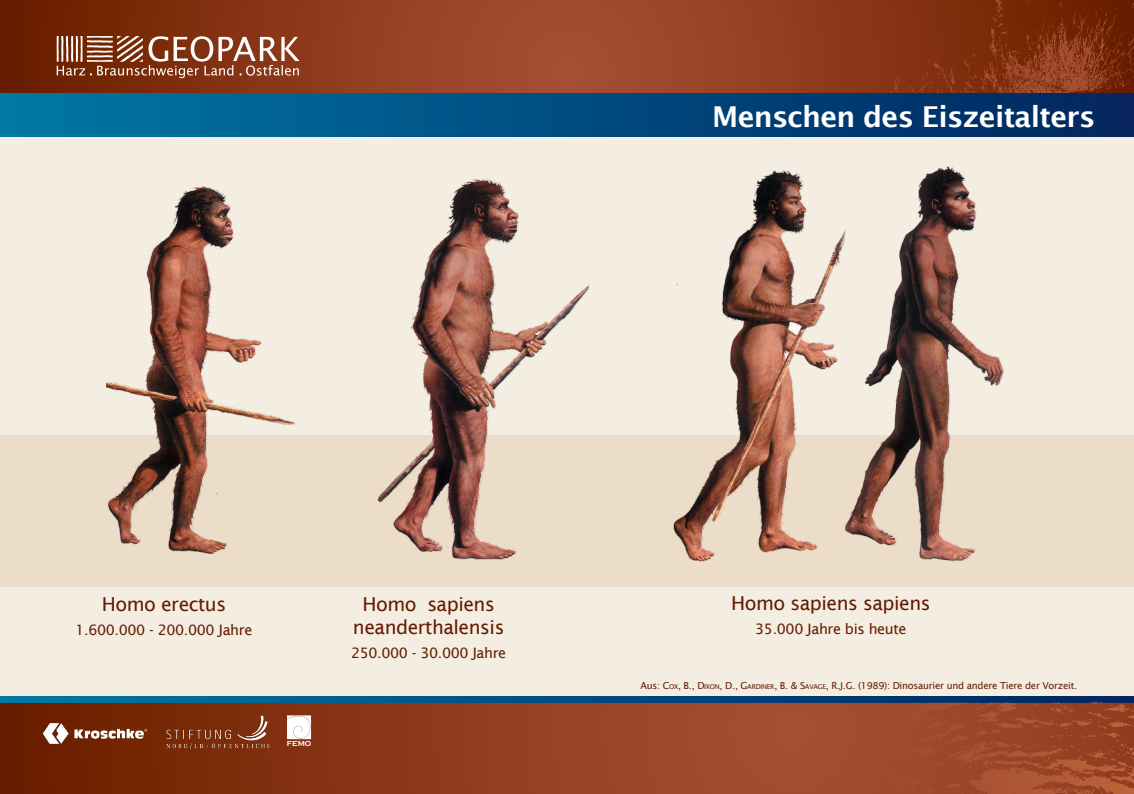
<style>
.page{position:relative;width:1134px;height:794px;background:#fff}
.page>*{position:absolute;margin:0;border:0;box-sizing:border-box;transform-origin:0 0}
.t1{font:600 28.8px "Lucida Sans";letter-spacing:-.025em;color:#fff}
.t2{font:19.2px/23px "Lucida Sans";letter-spacing:-.025em;color:#641b00;text-align:center}
.t3{font:14.4px "Lucida Sans";letter-spacing:-.025em;color:#641b00}
.t4{font:9.6px "Lucida Sans";letter-spacing:-.025em;color:#641b00}
.t5{font:700 7.44px "Copperplate Gothic";color:#fff}
.s1{font-style:inherit}
.s2{font-size:6.72px}
</style>
<div class="page">
<div style="left:0;top:115px;width:1134px;height:679px;background:#f4ede1"></div>
<svg style="left:0;top:0;width:883px;height:94px;background:#8e3d20"></svg>
<img style="left:883px;top:0;width:251px;height:94px">
<svg style="left:0;top:702px;width:888px;height:92px;background:#8b3b1e"></svg>
<svg style="left:0;top:696px;width:1134px;height:6px;background:#004d81"></svg>
<svg style="left:57px;top:36px;width:243px;height:42px;background:#a0654c"></svg>
<div style="left:0;top:94px;width:1134px;height:43px;background:linear-gradient(to right,#0077a4,#01245f)"></div>
<img style="left:888px;top:702px;width:246px;height:92px">
<div style="left:0;top:436px;width:1134px;height:151px;background:#ecddc8"></div>
<img style="left:107px;top:186px;width:188px;height:369px">
<img style="left:375px;top:179px;width:216px;height:381px">
<img style="left:667px;top:170px;width:162px;height:391px">
<img style="left:829px;top:166px;width:179px;height:395px">
<img style="left:40px;top:722px;width:110px;height:24px">
<svg style="left:287px;top:715px;width:24px;height:24px"></svg>
<img style="left:166px;top:715px;width:104px;height:33px">
<h1 class="t1" style="left:712px;top:100px;width:384px">Menschen des Eiszeitalters</h1>
<h2 class="t2" style="left:102px;top:593px;width:126px">Homo erectus</h2>
<h3 class="t3" style="left:75px;top:622px;width:178px">1.600.000 - 200.000 Jahre</h3>
<p class="t5" style="left:287px;top:739px;width:26px">FEMO</p>
<h2 class="t2" style="left:353px;top:593px;width:153px">Homo sapiens neanderthalensis</h2>
<h3 class="t3" style="left:351px;top:645px;width:157px">250.000 - 30.000 Jahre</h3>
<h2 class="t2" style="left:731px;top:592px;width:201px">Homo sapiens sapiens</h2>
<h3 class="t3" style="left:755px;top:621px;width:153px">35.000 Jahre bis heute</h3>
<p class="t4" style="left:640px;top:679px;width:438px">Aus: <span class="s1">C</span><span class="s2">OX</span><span class="s1">, B., D</span><span class="s2">IXON</span><span class="s1">, D., G</span><span class="s2">ARDINER</span><span class="s1">, B. &amp; S</span><span class="s2">AVAGE</span><span class="s1">, R.J.G.</span> (1989): Dinosaurier und andere Tiere der Vorzeit.</p>
</div>
